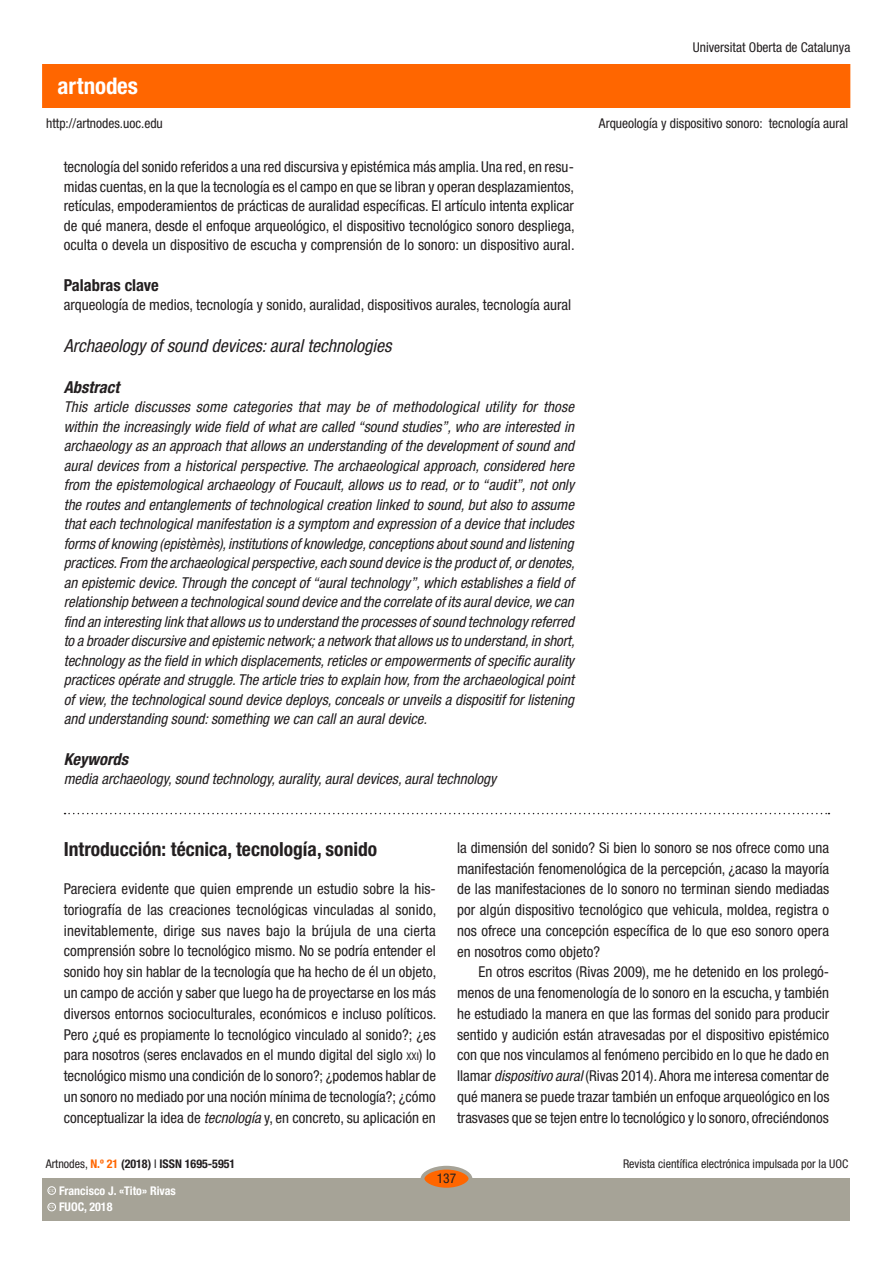
<style>
.page{position:relative;width:893px;height:1263px;background:#fff}
.page>*{position:absolute;margin:0;border:0;box-sizing:border-box;transform-origin:0 0}
.t1{font:700 condensed 22.95px "Helvetica Neue LT Std";color:#fff}
.SUBTITOLS{font:700 condensed 19.5px "Helvetica Neue LT Std";color:#231f20}
.titol_resum{font:italic condensed 18px "Helvetica Neue LT Std";color:#231f20}
.subtitols_resums{font:italic 700 condensed 16.5px "Helvetica Neue LT Std";color:#231f20}
.subtitols_resums-2{font:700 condensed 16.5px "Helvetica Neue LT Std";color:#231f20}
.text_general_primerp{font:condensed 15px/20.9px "Helvetica Neue LT Std";color:#231f20;text-align:justify}
.text_general_primerp-2{font:italic condensed 15px/19.5px "Helvetica Neue LT Std";color:#231f20;text-align:justify}
.text_general{font:condensed 15px/20.7px "Helvetica Neue LT Std";color:#231f20;text-align:justify}
.t2{font:condensed 13.5px "Helvetica Neue LT Std";color:#231f20}
.t3{font:condensed 12px "Helvetica Neue LT Std";color:#231f20}
.t4{font:700 condensed 12px "Helvetica Neue LT Std";color:#231f20}
.t5{font:700 condensed 12px "Helvetica Neue LT Std";color:#fff}
.t6{font:600 3.9px "Adobe Caslon Pro";color:#fff}
.s1{font-size:10.5px}
.s2{font-style:italic}
.s3{font-weight:400}
.s4{color:#f60}
</style>
<div class="page">
<div style="left:43px;top:65px;width:807px;height:42px;background:#f60"></div>
<div style="left:43px;top:1178px;width:807px;height:42px;background:#a6a397"></div>
<div style="left:422px;top:1168px;width:48px;height:21px;background:#f60;border-radius:50%"></div>
<div style="left:421px;top:1166px;width:51px;height:25px;border:4px solid #a6a397;border-radius:50%"></div>
<div style="left:48px;top:1203px;width:8px;height:8px;border:1px solid #fff;border-radius:50%"></div>
<div style="left:48px;top:1186px;width:8px;height:8px;border:1px solid #fff;border-radius:50%"></div>
<svg style="left:65px;top:813px;width:764px;height:1px"></svg>
<h1 class="t1" style="left:58px;top:72px;width:82px">artnodes</h1>
<p class="t2" style="left:46px;top:115px;width:118px">http://artnodes.uoc.edu</p>
<p class="text_general_primerp" style="left:64px;top:157px;width:512px;line-height:19.5px">tecnología del sonido referidos a una red discursiva y epistémica más amplia. Una red, en resu&shy;midas cuentas, en la que la tecnología es el campo en que se libran y operan desplazamientos, retículas, empoderamientos de prácticas de auralidad específicas. El artículo intenta explicar de qué manera, desde el enfoque arqueológico, el dispositivo tecnológico sonoro despliega, oculta o devela un dispositivo de escucha y comprensión de lo sonoro: un dispositivo aural.</p>
<p class="subtitols_resums-2" style="left:64px;top:275px;width:97px">Palabras clave</p>
<p class="text_general_primerp" style="left:64px;top:294px;width:509px">arqueología de medios, tecnología y sonido, auralidad, dispositivos aurales, tecnología aural</p>
<p class="titol_resum" style="left:64px;top:336px;width:329px">Archaeology of sound devices: aural technologies</p>
<p class="subtitols_resums" style="left:64px;top:377px;width:57px">Abstract</p>
<p class="text_general_primerp-2" style="left:64px;top:398px;width:512px">This article discusses some categories that may be of methodological utility for those within the increasingly wide field of what are called “sound studies”, who are interested in archaeology as an approach that allows an understanding of the development of sound and aural devices from a historical perspective. The archaeological approach, considered here from the epistemological archaeology of Foucault, allows us to read, or to “audit”, not only the routes and entanglements of technological creation linked to sound, but also to assume that each technological manifestation is a symptom and expression of a device that includes forms of knowing (epistèmès), institutions of knowledge, conceptions about sound and listening practices. From the archaeological perspective, each sound device is the product of, or denotes, an epistemic device. Through the concept of “aural technology”, which establishes a field of relationship between a technological sound device and the correlate of its aural device, we can find an interesting link that allows us to understand the processes of sound technology referred to a broader discursive and epistemic network; a network that allows us to understand, in short, technology as the field in which displacements, reticles or empowerments of specific aurality practices opérate and struggle. The article tries to explain how, from the archaeological point of view, the technological sound device deploys, conceals or unveils a dispositif for listening and understanding sound: something we can call an aural device.</p>
<p class="subtitols_resums" style="left:64px;top:749px;width:66px">Keywords</p>
<p class="text_general_primerp-2" style="left:64px;top:770px;width:434px">media archaeology, sound technology, aurality, aural devices, aural technology</p>
<p class="t2" style="left:693px;top:40px;width:159px">Universitat Oberta de Catalunya</p>
<p class="t2" style="left:599px;top:115px;width:251px">Arqueología y dispositivo sonoro: tecnología aural</p>
<p class="SUBTITOLS" style="left:64px;top:837px;width:315px">Introducción: técnica, tecnología, sonido</p>
<p class="text_general_primerp" style="left:64px;top:878px;width:374px">Pareciera evidente que quien emprende un estudio sobre la his&shy;toriografía de las creaciones tecnológicas vinculadas al sonido, inevitablemente, dirige sus naves bajo la brújula de una cierta comprensión sobre lo tecnológico mismo. No se podría entender el sonido hoy sin hablar de la tecnología que ha hecho de él un objeto, un campo de acción y saber que luego ha de proyectarse en los más diversos entornos socioculturales, económicos e incluso políticos.<br>Pero ¿qué es propiamente lo tecnológico vinculado al sonido?; ¿es para nosotros (seres enclavados en el mundo digital del siglo <span class="s1">xxi</span>) lo tecnológico mismo una condición de lo sonoro?; ¿podemos hablar de un sonoro no mediado por una noción mínima de tecnología?; ¿cómo conceptualizar la idea de <span class="s2">tecnología</span> y, en concreto, su aplicación en</p>
<p class="text_general_primerp" style="left:457px;top:837px;width:374px">la dimensión del sonido? Si bien lo sonoro se nos ofrece como una manifestación fenomenológica de la percepción, ¿acaso la mayoría de las manifestaciones de lo sonoro no terminan siendo mediadas por algún dispositivo tecnológico que vehicula, moldea, registra o nos ofrece una concepción específica de lo que eso sonoro opera en nosotros como objeto?</p>
<p class="text_general" style="left:457px;top:962px;width:374px;text-indent:21px">En otros escritos (Rivas 2009), me he detenido en los prolegó&shy;menos de una fenomenología de lo sonoro en la escucha, y también he estudiado la manera en que las formas del sonido para producir sentido y audición están atravesadas por el dispositivo epistémico con que nos vinculamos al fenómeno percibido en lo que he dado en llamar <span class="s2">dispositivo aural</span> (Rivas 2014)<span class="s2">.</span> Ahora me interesa comentar de qué manera se puede trazar también un enfoque arqueológico en los trasvases que se tejen entre lo tecnológico y lo sonoro, ofreciéndonos</p>
<p class="t4" style="left:46px;top:1157px;width:191px"><span class="s3">Artnodes,</span> <span class="s4">N.º 21</span> (2018) <span class="s3">I</span> ISSN 1695-5951</p>
<p class="t6" style="left:49px;top:1205px;width:7px">CC</p>
<p class="t5" style="left:59px;top:1200px;width:55px">FUOC, 2018</p>
<p class="t5" style="left:59px;top:1183px;width:118px">Francisco J. «Tito» Rivas</p>
<p class="t6" style="left:49px;top:1188px;width:7px">CC</p>
<p class="t2" style="left:437px;top:1171px;width:21px">137</p>
<p class="t3" style="left:623px;top:1157px;width:227px">Revista científica electrónica impulsada por la UOC</p>
</div>
